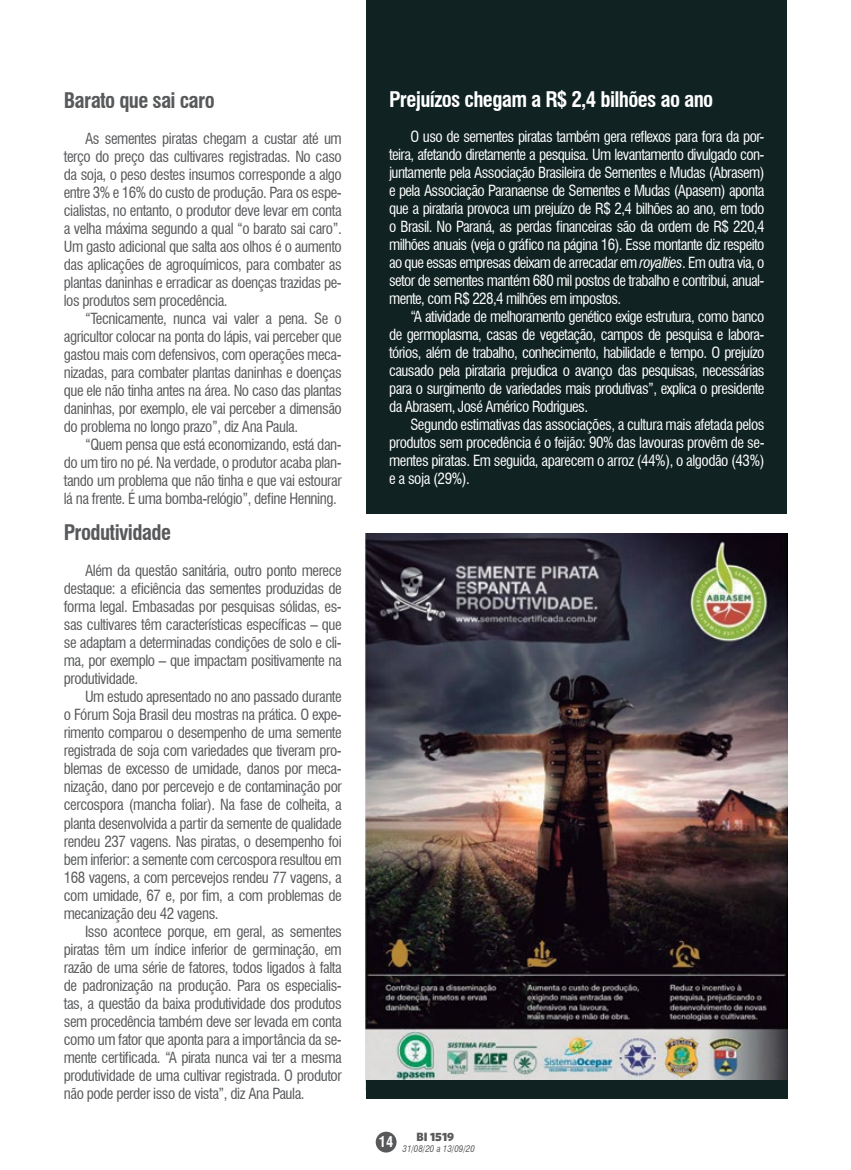
<style>
.page{position:relative;width:851px;height:1170px;background:#fff}
.page>*{position:absolute;margin:0;border:0;box-sizing:border-box;transform-origin:0 0}
.t1{font:700 condensed 21px "Swiss 721 BT";letter-spacing:-.03em;color:#fff}
.t2{font:700 condensed 21px "Swiss 721 BT";letter-spacing:-.03em;color:#58595b}
.t3{font:condensed 15px/18px "Swiss 721 BT";letter-spacing:-.03em;color:#58595b;text-align:justify}
.t4{font:condensed 15px/18px "Swiss 721 BT";letter-spacing:-.04em;color:#fff;text-align:justify}
.t5{font:700 condensed 14.4px "Swiss 721 BT";color:#fff}
.t6{font:900 12px "Whitney HTF";color:#58595b}
.t7{font:italic condensed 9px "Swiss 721 BT";color:#58595b}
.s1{font-style:italic}
</style>
<div class="page">
<div style="left:375px;top:1131px;width:21px;height:21px;background:#58595b;border-radius:50%"></div>
<div style="left:366px;top:0;width:421px;height:513px;background:#102322"></div>
<img style="left:366px;top:533px;width:421px;height:547px">
<div style="left:366px;top:1080px;width:421px;height:18px;background:#102322"></div>
<h1 class="t2" style="left:64px;top:88px;width:152px">Barato que sai caro</h1>
<p class="t3" style="left:64px;top:130px;width:279px;text-indent:21px">As sementes piratas chegam a custar até um terço do preço das cultivares registradas. No caso da soja, o peso destes insumos corresponde a algo entre 3% e 16% do custo de produção. Para os espe&shy;cialistas, no entanto, o produtor deve levar em conta a velha máxima segundo a qual “o barato sai caro”.<br>Um gasto adicional que salta aos olhos é o aumento das aplicações de agroquímicos, para combater as plantas daninhas e erradicar as doenças trazidas pe&shy;los produtos sem procedência.</p>
<p class="t3" style="left:64px;top:310px;width:279px;text-indent:21px">“Tecnicamente, nunca vai valer a pena. Se o agricultor colocar na ponta do lápis, vai perceber que gastou mais com defensivos, com operações meca&shy;nizadas, para combater plantas daninhas e doenças que ele não tinha antes na área. No caso das plantas daninhas, por exemplo, ele vai perceber a dimensão do problema no longo prazo”, diz Ana Paula.</p>
<p class="t3" style="left:64px;top:436px;width:279px;text-indent:21px">“Quem pensa que está economizando, está dan&shy;do um tiro no pé. Na verdade, o produtor acaba plan&shy;tando um problema que não tinha e que vai estourar lá na frente. É uma bomba-relógio”, define Henning.</p>
<h1 class="t2" style="left:64px;top:520px;width:109px">Produtividade</h1>
<p class="t3" style="left:64px;top:562px;width:279px;text-indent:21px">Além da questão sanitária, outro ponto merece destaque: a eficiência das sementes produzidas de forma legal. Embasadas por pesquisas sólidas, es&shy;sas cultivares têm características específicas – que se adaptam a determinadas condições de solo e cli&shy;ma, por exemplo – que impactam positivamente na produtividade.</p>
<p class="t3" style="left:64px;top:688px;width:279px;text-indent:21px">Um estudo apresentado no ano passado durante o Fórum Soja Brasil deu mostras na prática. O expe&shy;rimento comparou o desempenho de uma semente registrada de soja com variedades que tiveram pro&shy;blemas de excesso de umidade, danos por meca&shy;nização, dano por percevejo e de contaminação por cercospora (mancha foliar). Na fase de colheita, a planta desenvolvida a partir da semente de qualidade rendeu 237 vagens. Nas piratas, o desempenho foi bem inferior: a semente com cercospora resultou em 168 vagens, a com percevejos rendeu 77 vagens, a com umidade, 67 e, por fim, a com problemas de mecanização deu 42 vagens.</p>
<p class="t3" style="left:64px;top:922px;width:279px;text-indent:21px">Isso acontece porque, em geral, as sementes piratas têm um índice inferior de germinação, em razão de uma série de fatores, todos ligados à falta de padronização na produção. Para os especialis&shy;tas, a questão da baixa produtividade dos produtos sem procedência também deve ser levada em conta como um fator que aponta para a importância da se&shy;mente certificada. “A pirata nunca vai ter a mesma produtividade de uma cultivar registrada. O produtor não pode perder isso de vista”, diz Ana Paula.</p>
<h1 class="t1" style="left:389px;top:87px;width:325px">Prejuízos chegam a R$ 2,4 bilhões ao ano</h1>
<p class="t4" style="left:389px;top:128px;width:377px;text-indent:21px">O uso de sementes piratas também gera reflexos para fora da por&shy;teira, afetando diretamente a pesquisa. Um levantamento divulgado con&shy;juntamente pela Associação Brasileira de Sementes e Mudas (Abrasem) e pela Associação Paranaense de Sementes e Mudas (Apasem) aponta que a pirataria provoca um prejuízo de R$ 2,4 bilhões ao ano, em todo o Brasil. No Paraná, as perdas financeiras são da ordem de R$ 220,4 milhões anuais (veja o gráfico na página 16). Esse montante diz respeito ao que essas empresas deixam de arrecadar em <span class="s1">royalties</span>. Em outra via, o setor de sementes mantém 680 mil postos de trabalho e contribui, anual&shy;mente, com R$ 228,4 milhões em impostos.</p>
<p class="t4" style="left:389px;top:308px;width:377px;text-indent:21px">“A atividade de melhoramento genético exige estrutura, como banco de germoplasma, casas de vegetação, campos de pesquisa e labora&shy;tórios, além de trabalho, conhecimento, habilidade e tempo. O prejuízo causado pela pirataria prejudica o avanço das pesquisas, necessárias para o surgimento de variedades mais produtivas”, explica o presidente da Abrasem, José Américo Rodrigues.</p>
<p class="t4" style="left:389px;top:416px;width:377px;text-indent:21px">Segundo estimativas das associações, a cultura mais afetada pelos produtos sem procedência é o feijão: 90% das lavouras provêm de se&shy;mentes piratas. Em seguida, aparecem o arroz (44%), o algodão (43%) e a soja (29%).</p>
<p class="t5" style="left:379px;top:1133px;width:16px">14</p>
<p class="t6" style="left:416px;top:1128px;width:39px">BI 1519</p>
<p class="t7" style="left:402px;top:1143px;width:74px">31/08/20 a 13/09/20</p>
</div>
